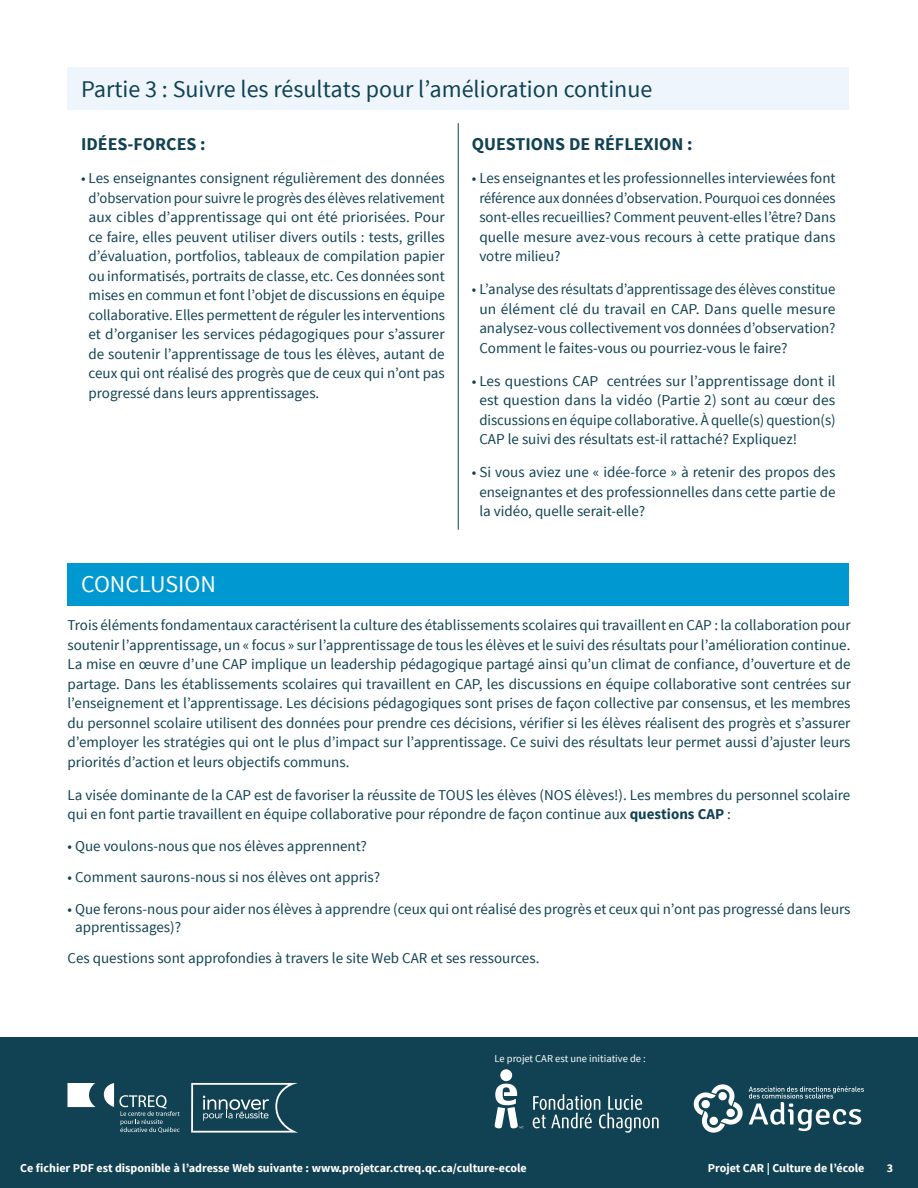
<style>
.page{position:relative;width:918px;height:1188px;background:#fff}
.page>*{position:absolute;margin:0;border:0;box-sizing:border-box;transform-origin:0 0}
.t1{font:24px "Source Sans Pro";color:#114253}
.t2{font:24px "Source Sans Pro";color:#fff}
.t3{font:700 18px "Source Sans Pro";color:#114253}
.t4{font:15px/19.5px "Source Sans Pro";color:#114253;text-align:justify}
.t5{font:700 12px "Source Sans Pro";color:#fff}
.t6{font:10.5px "Source Sans Pro";color:#fff}
.s1{font-weight:700}
</style>
<div class="page">
<div style="left:0;top:1037px;width:918px;height:111px;background:#114253"></div>
<svg style="left:693px;top:1084px;width:50px;height:49px"></svg>
<svg style="left:749px;top:1086px;width:115px;height:45px"></svg>
<svg style="left:533px;top:1094px;width:126px;height:39px"></svg>
<div style="left:500px;top:1069px;width:12px;height:12px;background:#fff;border-radius:50%"></div>
<svg style="left:494px;top:1084px;width:30px;height:45px"></svg>
<svg style="left:68px;top:1083px;width:28px;height:24px"></svg>
<svg style="left:104px;top:1083px;width:76px;height:50px"></svg>
<svg style="left:191px;top:1083px;width:107px;height:50px"></svg>
<div style="left:0;top:1148px;width:918px;height:40px;background:#114253"></div>
<hr style="left:458px;top:123px;width:1px;height:407px;background:#114253">
<div style="left:68px;top:68px;width:781px;height:42px;background:#eef5fc"></div>
<div style="left:68px;top:563px;width:781px;height:43px;background:#0098d1"></div>
<h1 class="t1" style="left:81px;top:74px;width:573px">Partie 3 : Suivre les résultats pour l’amélioration continue</h1>
<p class="t3" style="left:81px;top:133px;width:126px">IDÉES-FORCES :</p>
<p class="t4" style="left:89px;top:169px;width:358px;text-indent:-8px">• Les enseignantes consignent régulièrement des données d’observation pour suivre le progrès des élèves relativement aux cibles d’apprentissage qui ont été priorisées. Pour ce faire, elles peuvent utiliser divers outils : tests, grilles d’évaluation, portfolios, tableaux de compilation papier ou informatisés, portraits de classe, etc. Ces données sont mises en commun et font l’objet de discussions en équipe collaborative. Elles permettent de réguler les interventions et d’organiser les services pédagogiques pour s’assurer de soutenir l’apprentissage de tous les élèves, autant de ceux qui ont réalisé des progrès que de ceux qui n’ont pas progressé dans leurs apprentissages.</p>
<h1 class="t2" style="left:81px;top:570px;width:136px">CONCLUSION</h1>
<p class="t3" style="left:472px;top:133px;width:222px">QUESTIONS DE RÉFLEXION :</p>
<p class="t4" style="left:479px;top:169px;width:358px;text-indent:-8px">• Les enseignantes et les professionnelles interviewées font référence aux données d’observation. Pourquoi ces données sont-elles recueillies? Comment peuvent-elles l’être? Dans quelle mesure avez-vous recours à cette pratique dans votre milieu?</p>
<p class="t4" style="left:479px;top:280px;width:358px;text-indent:-8px">• L’analyse des résultats d’apprentissage des élèves constitue un élément clé du travail en CAP. Dans quelle mesure analysez-vous collectivement vos données d’observation?<br>Comment le faites-vous ou pourriez-vous le faire?</p>
<p class="t4" style="left:479px;top:371px;width:358px;text-indent:-8px">• Les questions CAP centrées sur l’apprentissage dont il est question dans la vidéo (Partie 2) sont au cœur des discussions en équipe collaborative. À quelle(s) question(s)<br>CAP le suivi des résultats est-il rattaché? Expliquez!</p>
<p class="t4" style="left:479px;top:463px;width:358px;text-indent:-8px">• Si vous aviez une « idée-force » à retenir des propos des enseignantes et des professionnelles dans cette partie de la vidéo, quelle serait-elle?</p>
<p class="t4" style="left:68px;top:616px;width:785px">Trois éléments fondamentaux caractérisent la culture des établissements scolaires qui travaillent en CAP : la collaboration pour soutenir l’apprentissage, un « focus » sur l’apprentissage de tous les élèves et le suivi des résultats pour l’amélioration continue.<br>La mise en œuvre d’une CAP implique un leadership pédagogique partagé ainsi qu’un climat de confiance, d’ouverture et de partage. Dans les établissements scolaires qui travaillent en CAP, les discussions en équipe collaborative sont centrées sur l’enseignement et l’apprentissage. Les décisions pédagogiques sont prises de façon collective par consensus, et les membres du personnel scolaire utilisent des données pour prendre ces décisions, vérifier si les élèves réalisent des progrès et s’assurer d’employer les stratégies qui ont le plus d’impact sur l’apprentissage. Ce suivi des résultats leur permet aussi d’ajuster leurs priorités d’action et leurs objectifs communs.</p>
<p class="t4" style="left:68px;top:785px;width:784px">La visée dominante de la CAP est de favoriser la réussite de TOUS les élèves (NOS élèves!). Les membres du personnel scolaire qui en font partie travaillent en équipe collaborative pour répondre de façon continue aux <span class="s1">questions CAP</span> :</p>
<p class="t4" style="left:68px;top:836px;width:301px">• Que voulons-nous que nos élèves apprennent?</p>
<p class="t4" style="left:68px;top:868px;width:314px">• Comment saurons-nous si nos élèves ont appris?</p>
<p class="t4" style="left:75px;top:900px;width:777px;line-height:18px;text-indent:-8px">• Que ferons-nous pour aider nos élèves à apprendre (ceux qui ont réalisé des progrès et ceux qui n’ont pas progressé dans leurs apprentissages)?</p>
<p class="t4" style="left:68px;top:949px;width:473px">Ces questions sont approfondies à travers le site Web CAR et ses ressources.</p>
<p class="t6" style="left:495px;top:1052px;width:153px">Le projet CAR est une initiative de :</p>
<p class="t5" style="left:20px;top:1161px;width:508px">Ce fichier PDF est disponible à l’adresse Web suivante : www.projetcar.ctreq.qc.ca/culture-ecole</p>
<p class="t5" style="left:708px;top:1161px;width:158px">Projet CAR | Culture de l’école</p>
<p class="t5" style="left:887px;top:1161px;width:8px">3</p>
</div>
